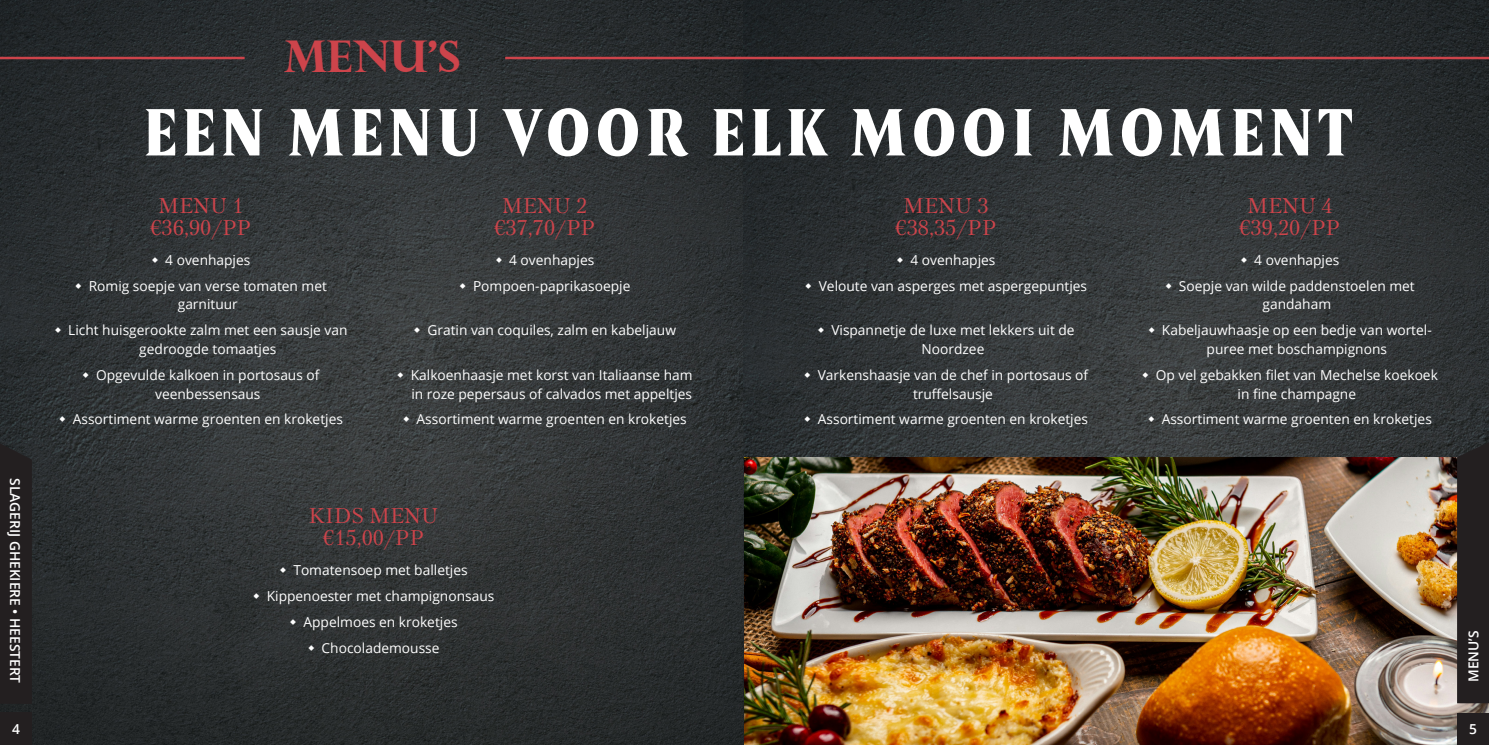
<style>
.page{position:relative;width:1489px;height:745px;background:#fff}
.page>*{position:absolute;margin:0;border:0;box-sizing:border-box;transform-origin:0 0}
.t1{font:900 66.12px "Amster";letter-spacing:.075em;color:#fff;scale:.87 1}
.t2{font:700 43.75px "Perpetua Titling";color:#cd444b}
.t3{font:21.25px/22.5px "Petersburg";letter-spacing:.01em;color:#cd444b;text-align:center}
.t4{font:13.75px/25.9px "Open Sans";color:#fff;text-align:center}
.t5{font:600 13.75px "Open Sans";color:#fff}
</style>
<div class="page">
<img style="left:0;top:0;width:743px;height:744px">
<div style="left:0;top:712px;width:32px;height:32px;background:#231f20"></div>
<div style="left:0;top:443px;width:32px;height:260px;background:#231f20"></div>
<hr style="left:0;top:57px;width:244px;height:2px;background:#cd444b">
<img style="left:743px;top:0;width:745px;height:744px">
<img style="left:744px;top:457px;width:744px;height:287px">
<div style="left:1456px;top:712px;width:32px;height:32px;background:#231f20"></div>
<svg style="left:1456px;top:442px;width:32px;height:260px;background:#2a2524"></svg>
<hr style="left:505px;top:57px;width:983px;height:2px;background:#cd444b">
<svg style="left:152px;top:256px;width:6px;height:6px"></svg>
<svg style="left:76px;top:282px;width:5px;height:6px"></svg>
<svg style="left:55px;top:327px;width:6px;height:6px"></svg>
<svg style="left:83px;top:371px;width:6px;height:6px"></svg>
<svg style="left:60px;top:416px;width:5px;height:6px"></svg>
<svg style="left:496px;top:256px;width:6px;height:6px"></svg>
<svg style="left:460px;top:282px;width:5px;height:6px"></svg>
<svg style="left:414px;top:327px;width:6px;height:6px"></svg>
<svg style="left:398px;top:371px;width:5px;height:6px"></svg>
<svg style="left:403px;top:416px;width:6px;height:6px"></svg>
<svg style="left:280px;top:566px;width:6px;height:6px"></svg>
<svg style="left:254px;top:592px;width:5px;height:6px"></svg>
<svg style="left:290px;top:618px;width:6px;height:6px"></svg>
<svg style="left:308px;top:644px;width:6px;height:6px"></svg>
<svg style="left:897px;top:256px;width:6px;height:6px"></svg>
<svg style="left:805px;top:282px;width:6px;height:6px"></svg>
<svg style="left:818px;top:327px;width:5px;height:6px"></svg>
<svg style="left:804px;top:371px;width:6px;height:6px"></svg>
<svg style="left:804px;top:416px;width:6px;height:6px"></svg>
<svg style="left:1241px;top:256px;width:5px;height:6px"></svg>
<svg style="left:1165px;top:282px;width:6px;height:6px"></svg>
<svg style="left:1148px;top:327px;width:6px;height:6px"></svg>
<svg style="left:1142px;top:371px;width:6px;height:6px"></svg>
<svg style="left:1148px;top:416px;width:6px;height:6px"></svg>
<p class="t5" style="left:24px;top:478px;width:206px;rotate:90deg">SLAGERIJ GHEKIERE • HEESTERT</p>
<p class="t5" style="left:12px;top:719px;width:9px">4</p>
<h2 class="t2" style="left:284px;top:29px;width:178px">MENU’S</h2>
<h1 class="t1" style="left:143px;top:79px;width:1391px">EEN MENU VOOR ELK MOOI MOMENT</h1>
<h3 class="t3" style="left:150px;top:194px;width:102px">MENU 1 €36,90/PP</h3>
<p class="t4" style="left:89px;top:246px;width:240px">4 ovenhapjes<br>Romig soepje van verse tomaten met</p>
<p class="t4" style="left:68px;top:291px;width:281px">garnituur<br>Licht huisgerookte zalm met een sausje van</p>
<p class="t4" style="left:96px;top:335px;width:225px">gedroogde tomaatjes<br>Opgevulde kalkoen in portosaus of</p>
<p class="t4" style="left:73px;top:380px;width:272px">veenbessensaus<br>Assortiment warme groenten en kroketjes</p>
<h3 class="t3" style="left:494px;top:194px;width:102px">MENU 2 €37,70/PP</h3>
<p class="t4" style="left:473px;top:246px;width:159px">4 ovenhapjes<br>Pompoen-paprikasoepje</p>
<p class="t4" style="left:427px;top:317px;width:250px">Gratin van coquiles, zalm en kabeljauw</p>
<p class="t4" style="left:411px;top:365px;width:283px;line-height:18.8px;text-align:left">Kalkoenhaasje met korst van Italiaanse ham in roze pepersaus of calvados met appeltjes</p>
<p class="t4" style="left:416px;top:406px;width:272px">Assortiment warme groenten en kroketjes</p>
<h3 class="t3" style="left:895px;top:194px;width:102px">MENU 3 €38,35/PP</h3>
<p class="t4" style="left:818px;top:246px;width:270px">4 ovenhapjes<br>Veloute van asperges met aspergepuntjes</p>
<p class="t4" style="left:831px;top:320px;width:245px;line-height:18.8px">Vispannetje de luxe met lekkers uit de<br>Noordzee</p>
<p class="t4" style="left:817px;top:365px;width:272px;line-height:18.8px">Varkenshaasje van de chef in portosaus of truffelsausje</p>
<p class="t4" style="left:817px;top:406px;width:272px">Assortiment warme groenten en kroketjes</p>
<h3 class="t3" style="left:1239px;top:194px;width:102px">MENU 4 €39,20/PP</h3>
<p class="t4" style="left:1178px;top:246px;width:237px">4 ovenhapjes<br>Soepje van wilde paddenstoelen met</p>
<p class="t4" style="left:1161px;top:291px;width:271px">gandaham<br>Kabeljauwhaasje op een bedje van wortel-</p>
<p class="t4" style="left:1155px;top:335px;width:284px">puree met boschampignons<br>Op vel gebakken filet van Mechelse koekoek</p>
<p class="t4" style="left:1161px;top:380px;width:272px">in fine champagne<br>Assortiment warme groenten en kroketjes</p>
<h3 class="t3" style="left:308px;top:503px;width:132px">KIDS MENU €15,00/PP</h3>
<p class="t4" style="left:267px;top:556px;width:229px">Tomatensoep met balletjes<br>Kippenoester met champignonsaus<br>Appelmoes en kroketjes<br>Chocolademousse</p>
<p class="t5" style="left:1463px;top:681px;width:53px;rotate:-90deg">MENU’S</p>
<p class="t5" style="left:1468px;top:719px;width:9px">5</p>
</div>
